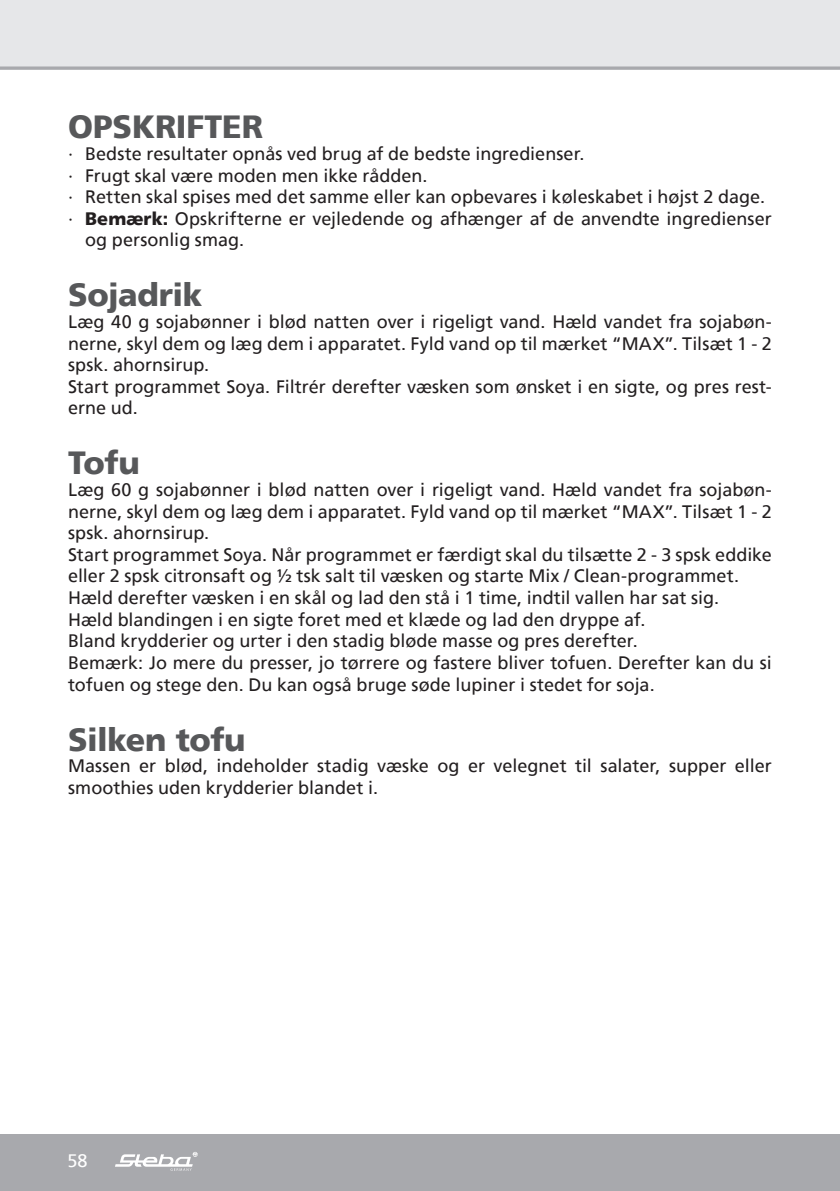
<style>
.page{position:relative;width:840px;height:1191px;background:#fff}
.page>*{position:absolute;margin:0;border:0;box-sizing:border-box;transform-origin:0 0}
.t1{font:900 32px "Frutiger";letter-spacing:-.015em;color:#57585a}
.t2{font:18px/21.6px "Frutiger";color:#231f20}
.t3{font:18px "Frutiger";color:#fff}
.s1{font-weight:900}
</style>
<div class="page">
<div style="left:0;top:0;width:839px;height:68px;background:#e6e7e9"></div>
<hr style="left:839px;top:1134px;width:1px;height:57px;background:#a8a9ad">
<div style="left:0;top:1134px;width:839px;height:57px;background:#a8a9ad"></div>
<svg style="left:115px;top:1152px;width:82px;height:18px"></svg>
<svg style="left:0;top:66px;width:839px;height:4px;background:#b3b4b8"></svg>
<h1 class="t1" style="left:68px;top:108px;width:45px">Opskrifter</h1>
<p class="t2" style="left:68px;top:143px;width:517px">∙ Bedste resultater opnås ved brug af de bedste ingredienser.</p>
<p class="t2" style="left:68px;top:164px;width:361px">∙ Frugt skal være moden men ikke rådden.</p>
<p class="t2" style="left:68px;top:186px;width:698px">∙ Retten skal spises med det samme eller kan opbevares i køleskabet i højst 2 dage.</p>
<p class="t2" style="left:68px;top:207px;width:704px">∙ <span class="s1">Bemærk:</span> Opskrifterne er vejledende og afhænger af de anvendte ingredienser</p>
<p class="t2" style="left:85px;top:229px;width:160px">og personlig smag.</p>
<h1 class="t1" style="left:68px;top:276px;width:135px">Sojadrik</h1>
<p class="t2" style="left:68px;top:311px;width:704px">Læg 40 g sojabønner i blød natten over i rigeligt vand. Hæld vandet fra sojabøn&shy;nerne, skyl dem og læg dem i apparatet. Fyld vand op til mærket “MAX”. Tilsæt 1 - 2 spsk. ahornsirup.<br>Start programmet Soya. Filtrér derefter væsken som ønsket i en sigte, og pres rest&shy;erne ud.</p>
<h1 class="t1" style="left:68px;top:444px;width:73px">Tofu</h1>
<p class="t2" style="left:68px;top:479px;width:705px">Læg 60 g sojabønner i blød natten over i rigeligt vand. Hæld vandet fra sojabøn&shy;nerne, skyl dem og læg dem i apparatet. Fyld vand op til mærket “MAX”. Tilsæt 1 - 2 spsk. ahornsirup.<br>Start programmet Soya. Når programmet er færdigt skal du tilsætte 2 - 3 spsk eddike eller 2 spsk citronsaft og ½ tsk salt til væsken og starte Mix / Clean-programmet.<br>Hæld derefter væsken i en skål og lad den stå i 1 time, indtil vallen har sat sig.<br>Hæld blandingen i en sigte foret med et klæde og lad den dryppe af.<br>Bland krydderier og urter i den stadig bløde masse og pres derefter.<br>Bemærk: Jo mere du presser, jo tørrere og fastere bliver tofuen. Derefter kan du si tofuen og stege den. Du kan også bruge søde lupiner i stedet for soja.</p>
<h1 class="t1" style="left:68px;top:720px;width:179px">Silken tofu</h1>
<p class="t2" style="left:68px;top:755px;width:704px">Massen er blød, indeholder stadig væske og er velegnet til salater, supper eller smoothies uden krydderier blandet i.</p>
<p class="t3" style="left:67px;top:1149px;width:22px">58</p>
</div>
